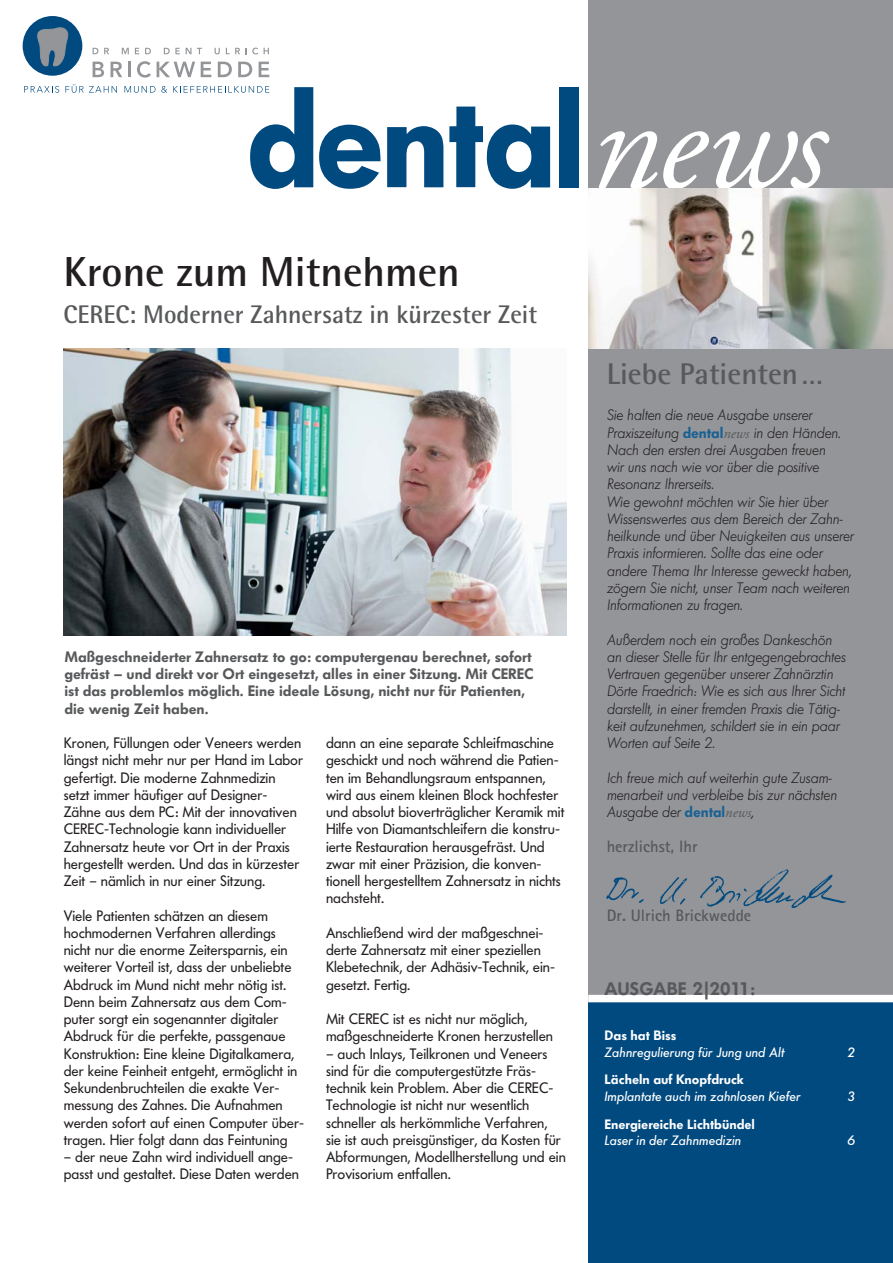
<style>
.page{position:relative;width:893px;height:1263px;background:#fff}
.page>*{position:absolute;margin:0;border:0;box-sizing:border-box;transform-origin:0 0}
.t1{font:800 135px "Futura BQ";letter-spacing:-.04em;color:#004a80}
.t2{font:700 42px "Rotis Semi Sans";color:#231f20}
.t3{font:700 30px "Rotis Semi Sans";color:#58595b}
.t4{font:700 25.5px "Rotis Semi Sans";color:#58595b}
.t5{font:600 18px "Futura BQ";color:#58595b}
.t6{font:700 16.5px "Rotis Sans Serif";color:#58595b}
.t7{font:15px/17.2px "Futura BQ";color:#231f20}
.t8{font:italic 300 15px/17.2px "Futura BQ";color:#231f20}
.t9{font:600 15px/17.2px "Futura BQ";color:#58595b}
.t10{font:italic 500 13.5px "Futura BQ";color:#fff}
.t11{font:600 13.5px "Futura BQ";color:#fff}
.s1{font-family:"Adobe Garamond";font-weight:400;font-style:italic;font-size:138px;color:#fff}
.s2{font-weight:600;font-style:normal;color:#186194}
.s3{font-family:"Adobe Garamond";font-weight:400;color:#58595b}
</style>
<div class="page">
<div style="left:588px;top:0;width:305px;height:1263px;background:#939598"></div>
<div style="left:23px;top:16px;width:59px;height:60px;background:#004a80;border-radius:50%"></div>
<svg style="left:37px;top:27px;width:31px;height:40px"></svg>
<svg style="left:93px;top:62px;width:11px;height:15px"></svg>
<svg style="left:111px;top:62px;width:11px;height:15px"></svg>
<hr style="left:128px;top:62px;width:3px;height:15px;background:#939598">
<svg style="left:137px;top:61px;width:14px;height:17px"></svg>
<svg style="left:157px;top:62px;width:38px;height:15px"></svg>
<svg style="left:201px;top:62px;width:10px;height:15px"></svg>
<svg style="left:218px;top:62px;width:14px;height:15px"></svg>
<svg style="left:238px;top:62px;width:14px;height:15px"></svg>
<svg style="left:259px;top:62px;width:10px;height:15px"></svg>
<svg style="left:24px;top:86px;width:35px;height:7px"></svg>
<svg style="left:65px;top:84px;width:52px;height:9px"></svg>
<svg style="left:125px;top:86px;width:30px;height:7px"></svg>
<svg style="left:161px;top:86px;width:6px;height:7px"></svg>
<svg style="left:173px;top:86px;width:96px;height:7px"></svg>
<svg style="left:93px;top:48px;width:5px;height:6px"></svg>
<svg style="left:104px;top:48px;width:5px;height:6px"></svg>
<svg style="left:122px;top:48px;width:7px;height:6px"></svg>
<svg style="left:135px;top:48px;width:4px;height:6px"></svg>
<svg style="left:145px;top:48px;width:6px;height:6px"></svg>
<svg style="left:164px;top:48px;width:16px;height:6px"></svg>
<svg style="left:186px;top:48px;width:5px;height:6px"></svg>
<svg style="left:197px;top:48px;width:5px;height:6px"></svg>
<svg style="left:215px;top:48px;width:5px;height:6px"></svg>
<svg style="left:226px;top:48px;width:32px;height:6px"></svg>
<svg style="left:264px;top:48px;width:5px;height:6px"></svg>
<div style="left:588px;top:1002px;width:305px;height:261px;background:#004a80"></div>
<div style="left:588px;top:995px;width:305px;height:7px;background:#fff"></div>
<img style="left:588px;top:189px;width:305px;height:159px">
<img style="left:606px;top:869px;width:240px;height:40px">
<img style="left:64px;top:348px;width:503px;height:287px">
<h1 class="t1" style="left:244px;top:62px;width:583px">dental<span class="s1">news</span></h1>
<h2 class="t2" style="left:63px;top:257px;width:398px">Krone zum Mitnehmen</h2>
<h3 class="t4" style="left:63px;top:305px;width:475px">CEREC: Moderner Zahnersatz in kürzester Zeit</h3>
<p class="t9" style="left:64px;top:649px;width:471px">Maßgeschneiderter Zahnersatz to go: computergenau berechnet, sofort gefräst – und direkt vor Ort eingesetzt, alles in einer Sitzung. Mit CEREC ist das problemlos möglich. Eine ideale Lösung, nicht nur für Patienten, die wenig Zeit haben.</p>
<p class="t7" style="left:64px;top:735px;width:241px">Kronen, Füllungen oder Veneers werden längst nicht mehr nur per Hand im Labor gefertigt. Die moderne Zahnmedizin setzt immer häufiger auf Designer-Zähne aus dem PC: Mit der innovativen CEREC-Technologie kann individueller Zahnersatz heute vor Ort in der Praxis hergestellt werden. Und das in kürzester Zeit – nämlich in nur einer Sitzung.</p>
<p class="t7" style="left:64px;top:907px;width:242px">Viele Patienten schätzen an diesem hochmodernen Verfahren allerdings nicht nur die enorme Zeitersparnis, ein weiterer Vorteil ist, dass der unbeliebte Abdruck im Mund nicht mehr nötig ist.<br>Denn beim Zahnersatz aus dem Com&shy;puter sorgt ein sogenannter digitaler Abdruck für die perfekte, passgenaue Konstruktion: Eine kleine Digitalkamera, der keine Feinheit entgeht, ermöglicht in Sekundenbruch teilen die exakte Ver&shy;messung des Zahnes. Die Aufnahmen werden sofort auf einen Computer über&shy;tragen. Hier folgt dann das Feintuning</p>
<p class="t7" style="left:64px;top:1149px;width:237px">– der neue Zahn wird individuell ange&shy;passt und gestaltet. Diese Daten werden</p>
<p class="t7" style="left:326px;top:735px;width:240px">dann an eine separate Schleifmaschine geschickt und noch während die Patien&shy;ten im Behandlungsraum entspannen, wird aus einem kleinen Block hochfester und absolut bioverträglicher Keramik mit Hilfe von Diamantschleifern die konstru&shy;ierte Restauration herausgefräst. Und zwar mit einer Präzision, die konven&shy;tionell hergestelltem Zahnersatz in nichts nachsteht.</p>
<p class="t7" style="left:326px;top:925px;width:230px">Anschließend wird der maßgeschnei&shy;derte Zahnersatz mit einer speziellen Klebetechnik, der Adhäsiv-Technik, ein&shy;gesetzt. Fertig.</p>
<p class="t7" style="left:326px;top:1011px;width:229px">Mit CEREC ist es nicht nur möglich, maßgeschneiderte Kronen herzustellen</p>
<p class="t7" style="left:326px;top:1045px;width:241px">– auch Inlays, Teilkronen und Veneers sind für die computergestützte Fräs&shy;technik kein Problem. Aber die CEREC-Technologie ist nicht nur wesentlich schneller als herkömmliche Verfahren, sie ist auch preisgünstiger, da Kosten für Abformungen, Modellherstellung und ein Provisorium entfallen.</p>
<h3 class="t3" style="left:607px;top:364px;width:218px">Liebe Patienten…</h3>
<p class="t8" style="left:607px;top:408px;width:248px">Sie halten die neue Ausgabe unserer Praxiszeitung <span class="s2">dental</span><span class="s3">news</span> in den Händen.<br>Nach den ersten drei Ausgaben freuen<br>wir uns nach wie vor über die positive Resonanz Ihrerseits.<br>Wie gewohnt möchten wir Sie hier über Wissenswertes aus dem Bereich der Zahn&shy;heilkunde und über Neuigkeiten aus unserer Praxis informieren. Sollte das eine oder andere Thema Ihr Interesse geweckt haben, zögern Sie nicht, unser Team nach weiteren Informationen zu fragen.</p>
<p class="t8" style="left:607px;top:632px;width:240px">Außerdem noch ein großes Dankeschön an dieser Stelle für Ihr entgegengebrachtes Vertrauen gegenüber unserer Zahnärztin Dörte Fraedrich: Wie es sich aus Ihrer Sicht darstellt, in einer fremden Praxis die Tätig&shy;keit aufzunehmen, schildert sie in ein paar Worten auf Seite 2.</p>
<p class="t8" style="left:607px;top:770px;width:231px">Ich freue mich auf weiterhin gute Zusam&shy;menarbeit und verbleibe bis zur nächsten<br>Ausgabe der <span class="s2">dental</span><span class="s3">news</span>,</p>
<p class="t6" style="left:607px;top:840px;width:92px">herzlichst, Ihr</p>
<p class="t6" style="left:607px;top:909px;width:146px">Dr. Ulrich Brickwedde</p>
<p class="t5" style="left:604px;top:982px;width:152px">AUSGABE 2|2011:</p>
<p class="t11" style="left:604px;top:1030px;width:74px">Das hat Biss</p>
<p class="t10" style="left:604px;top:1046px;width:181px">Zahnregulierung für Jung und Alt</p>
<p class="t10" style="left:847px;top:1046px;width:9px">2</p>
<p class="t11" style="left:604px;top:1074px;width:141px">Lächeln auf Knopfdruck</p>
<p class="t10" style="left:604px;top:1091px;width:198px">Implantate auch im zahnlosen Kiefer</p>
<p class="t10" style="left:847px;top:1091px;width:9px">3</p>
<p class="t11" style="left:604px;top:1118px;width:152px">Energiereiche Lichtbündel</p>
<p class="t10" style="left:604px;top:1135px;width:138px">Laser in der Zahnmedizin</p>
<p class="t10" style="left:847px;top:1135px;width:9px">6</p>
</div>
